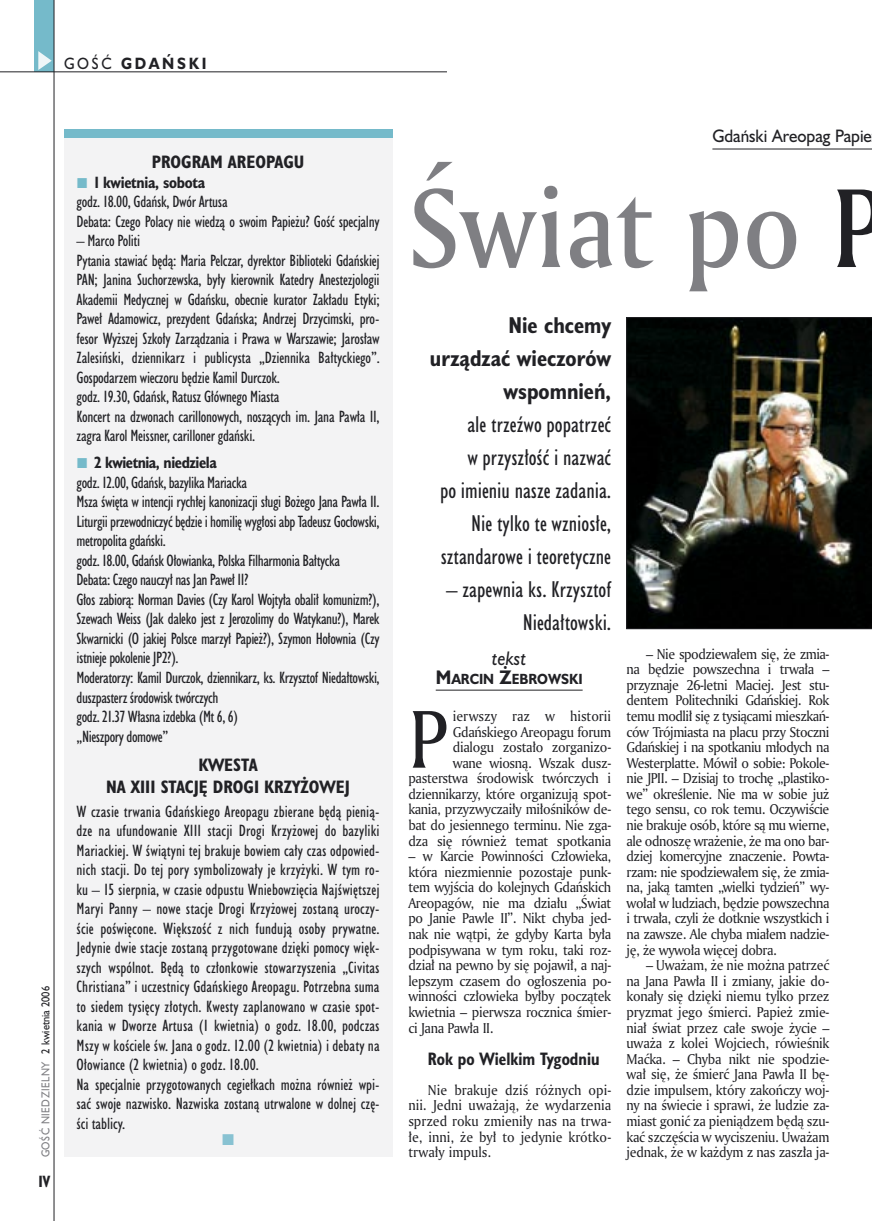
<style>
.page{position:relative;width:872px;height:1221px;background:#fff}
.page>*{position:absolute;margin:0;border:0;box-sizing:border-box;transform-origin:0 0}
._05_tytyl_AmMd_72_pt{font:108px "Amerigo Md PL";letter-spacing:.01em;color:#7f7f83;scale:.9 1}
._02_body_z_incjalem_4{font:79.05px "Amerigo PL";color:#212125;scale:.94 1}
._06-1_lead_prawy_HuCn_14_pt{font:21px/33px "Humanst 521 Cn PL";color:#212125;text-align:right}
._12_autor_HuBd{font:italic 18px "Humanst 521 PL";color:#212125;scale:.9 1}
._04-2_tytul_ramki{font:700 16.5px/21px "Humanst 521 Cn PL";color:#212125;text-align:center}
._04_srodtytul_HuCB_11_pt{font:700 16.5px "Humanst 521 Cn PL";color:#212125;scale:.94 1}
._04-3_nadtytul_lokal{font:16.5px "Humanst 521 PL";color:#212125;scale:.94 1}
._03-2_body_do_ramki{font:15px/19.5px "Humanst 521 Cn PL";letter-spacing:-.02em;color:#212125;text-align:justify}
._03-2_body_do_ramki-2{font:700 15px "Humanst 521 Cn PL";letter-spacing:-.03em;color:#212125}
._15a_temat_lewo{font:700 15px "Humanst 521 PL";letter-spacing:.2em;color:#212125;scale:.9 1}
._16_pagina_lewa{font:700 15px "Humanst 521 Cn PL";color:#212125;scale:.94 1}
._01_body_tekst{font:13.8px/15.6px "Amerigo PL";letter-spacing:-.02em;color:#212125;text-align:justify;scale:.94 1}
._02_body_z_incjalem_4-2{font:13.8px/15.6px "Amerigo PL";letter-spacing:-.025em;color:#212125;text-align:right;scale:.94 1}
._12_autor_HuBd-2{font:700 13.5px "Humanst 521 PL";color:#212125;scale:.9 1}
._18a_data_lewa_GOSC{font:10.5px "Humanst 521 PL";letter-spacing:.05em;color:#7f7f83;scale:.9 1}
._18_data_lewa{font:10.5px "Humanst 521 PL";color:#212125;scale:.9 1}
.s1{font-weight:400}
.s2{color:#212125}
.s3{font-weight:700}
.s4{font-size:18px}
</style>
<div class="page">
<div style="left:35px;top:0;width:19px;height:72px;background:#75baca"></div>
<svg style="left:38px;top:51px;width:14px;height:19px"></svg>
<hr style="left:54px;top:0;width:1px;height:1220px;background:#212125">
<hr style="left:0;top:72px;width:447px;height:1px;background:#212125">
<hr style="left:712px;top:149px;width:160px;height:1px;background:#212125">
<hr style="left:436px;top:689px;width:146px;height:1px;background:#212125">
<div style="left:64px;top:130px;width:328px;height:1026px;background:#f3f3f4"></div>
<div style="left:64px;top:129px;width:328px;height:8px;background:#75baca"></div>
<img style="left:626px;top:317px;width:246px;height:312px">
<p class="_15a_temat_lewo" style="left:64px;top:53px;width:160px"><span class="s1">GOŚĆ</span> GDAŃSKI</p>
<p class="_18_data_lewa" style="left:38px;top:1053px;width:76px;rotate:-90deg">2 kwietnia 2006</p>
<p class="_18a_data_lewa_GOSC" style="left:38px;top:1157px;width:108px;rotate:-90deg">GOŚĆ NIEDZIELNY</p>
<p class="_16_pagina_lewa" style="left:38px;top:1170px;width:14px">IV</p>
<p class="_04-2_tytul_ramki" style="left:152px;top:151px;width:154px">PROGRAM AREOPAGU</p>
<p class="_03-2_body_do_ramki-2" style="left:95px;top:172px;width:112px">1 kwietnia, sobota</p>
<p class="_03-2_body_do_ramki" style="left:77px;top:192px;width:153px">godz. 18.00, Gdańsk, Dwór Artusa</p>
<p class="_03-2_body_do_ramki" style="left:77px;top:211px;width:304px">Debata: Czego Polacy nie wiedzą o swoim Papieżu? Gość specjalny</p>
<p class="_03-2_body_do_ramki" style="left:77px;top:231px;width:65px">– Marco Politi</p>
<p class="_03-2_body_do_ramki" style="left:77px;top:250px;width:305px">Pytania stawiać będą: Maria Pelczar, dyrektor Biblioteki Gdańskiej PAN; Janina Suchorzewska, były kierownik Katedry Anestezjologii Akademii Medycznej w Gdańsku, obecnie kurator Zakładu Etyki; Paweł Adamowicz, prezydent Gdańska; Andrzej Drzycimski, pro&shy;fesor Wyższej Szkoły Zarządzania i Prawa w Warszawie; Jarosław Zalesiński, dziennikarz i publicysta „Dziennika Bałtyckiego”.<br>Gospodarzem wieczoru będzie Kamil Durczok.</p>
<p class="_03-2_body_do_ramki" style="left:77px;top:387px;width:204px">godz. 19.30, Gdańsk, Ratusz Głównego Miasta</p>
<p class="_03-2_body_do_ramki" style="left:77px;top:406px;width:305px">Koncert na dzwonach carillonowych, noszących im. Jana Pawła II, zagra Karol Meissner, carilloner gdański.</p>
<p class="_03-2_body_do_ramki-2" style="left:94px;top:452px;width:124px">2 kwietnia, niedziela</p>
<p class="_03-2_body_do_ramki" style="left:77px;top:472px;width:172px">godz. 12.00, Gdańsk, bazylika Mariacka</p>
<p class="_03-2_body_do_ramki" style="left:77px;top:492px;width:304px">Msza święta w intencji rychłej kanonizacji sługi Bożego Jana Pawła II.<br>Liturgii przewodniczyć będzie i homilię wygłosi abp Tadeusz Gocłowski, metropolita gdański.</p>
<p class="_03-2_body_do_ramki" style="left:77px;top:550px;width:265px">godz. 18.00, Gdańsk Ołowianka, Polska Filharmonia Bałtycka</p>
<p class="_03-2_body_do_ramki" style="left:77px;top:570px;width:173px">Debata: Czego nauczył nas Jan Paweł II?</p>
<p class="_03-2_body_do_ramki" style="left:77px;top:589px;width:304px">Głos zabiorą: Norman Davies (Czy Karol Wojtyła obalił komunizm?), Szewach Weiss (Jak daleko jest z Jerozolimy do Watykanu?), Marek Skwarnicki (O jakiej Polsce marzył Papież?), Szymon Hołownia (Czy istnieje pokolenie JP2?).</p>
<p class="_03-2_body_do_ramki" style="left:77px;top:667px;width:304px">Moderatorzy: Kamil Durczok, dziennikarz, ks. Krzysztof Niedałtowski, duszpasterz środowisk twórczych</p>
<p class="_03-2_body_do_ramki" style="left:77px;top:706px;width:163px">godz. 21.37 Własna izdebka (Mt 6, 6)</p>
<p class="_03-2_body_do_ramki" style="left:77px;top:726px;width:93px">„Nieszpory domowe”</p>
<p class="_04-2_tytul_ramki" style="left:106px;top:754px;width:245px">KWESTA<br>NA XIII STACJĘ DROGI KRZYŻOWEJ</p>
<p class="_03-2_body_do_ramki" style="left:77px;top:801px;width:305px">W czasie trwania Gdańskiego Areopagu zbierane będą pienią&shy;dze na ufundowanie XIII stacji Drogi Krzyżowej do bazyliki Mariackiej. W świątyni tej brakuje bowiem cały czas odpowied&shy;nich stacji. Do tej pory symbolizowały je krzyżyki. W tym ro&shy;ku – 15 sierpnia, w czasie odpustu Wniebowzięcia Najświętszej Maryi Panny – nowe stacje Drogi Krzyżowej zostaną uroczy&shy;ście poświęcone. Większość z nich fundują osoby prywatne.<br>Jedynie dwie stacje zostaną przygotowane dzięki pomocy więk&shy;szych wspólnot. Będą to członkowie stowarzyszenia „Civitas Christiana” i uczestnicy Gdańskiego Areopagu. Potrzebna suma to siedem tysięcy złotych. Kwesty zaplanowano w czasie spot&shy;kania w Dworze Artusa (1 kwietnia) o godz. 18.00, podczas Mszy w kościele św. Jana o godz. 12.00 (2 kwietnia) i debaty na Ołowiance (2 kwietnia) o godz. 18.00.</p>
<p class="_03-2_body_do_ramki" style="left:77px;top:1074px;width:304px">Na specjalnie przygotowanych cegiełkach można również wpi&shy;sać swoje nazwisko. Nazwiska zostaną utrwalone w dolnej czę&shy;ści tablicy.</p>
<p class="_04-3_nadtytul_lokal" style="left:712px;top:124px;width:171px">Gdański Areopag Papie</p>
<p class="_05_tytyl_AmMd_72_pt" style="left:408px;top:156px;width:531px">Świat po <span class="s2">P</span></p>
<p class="_06-1_lead_prawy_HuCn_14_pt" style="left:430px;top:308px;width:183px"><span class="s3">Nie chcemy urządzać wieczorów wspomnień,<br></span>ale trzeźwo popatrzeć<br>w przyszłość i nazwać<br>po imieniu nasze zadania.<br>Nie tylko te wzniosłe, sztandarowe i teoretyczne</p>
<p class="_06-1_lead_prawy_HuCn_14_pt" style="left:446px;top:572px;width:166px">– zapewnia ks. Krzysztof<br>Niedałtowski.</p>
<p class="_12_autor_HuBd" style="left:492px;top:646px;width:40px">tekst</p>
<p class="_12_autor_HuBd-2" style="left:436px;top:670px;width:165px"><span class="s4">M</span>ARCIN <span class="s4">Ż</span>EBROWSKI</p>
<p class="_02_body_z_incjalem_4-2" style="left:408px;top:707px;width:217px">ierwszy raz w historii<br>Gdańskiego Areopagu forum dialogu zostało zorganizo-<br>wane wiosną. Wszak dusz&shy;pasterstwa środowisk twórczych i dziennikarzy, które organizują spot&shy;kania, przyzwyczaiły miłośników de&shy;bat do jesiennego terminu. Nie zga&shy;dza się również temat spotkania</p>
<p class="_02_body_z_incjalem_4-2" style="left:408px;top:848px;width:217px;text-align:justify">– w Karcie Powinności Człowieka, która niezmiennie pozostaje punk&shy;tem wyjścia do kolejnych Gdańskich Areopagów, nie ma działu „Świat po Janie Pawle II”. Nikt chyba jed&shy;nak nie wątpi, że gdyby Karta była podpisywana w tym roku, taki roz&shy;dział na pewno by się pojawił, a naj&shy;lepszym czasem do ogłoszenia po&shy;winności człowieka byłby początek kwietnia – pierwsza rocznica śmier&shy;ci Jana Pawła II.</p>
<p class="_04_srodtytul_HuCB_11_pt" style="left:428px;top:1047px;width:184px">Rok po Wielkim Tygodniu</p>
<p class="_01_body_tekst" style="left:408px;top:1081px;width:217px;text-indent:20px">Nie brakuje dziś różnych opi&shy;nii. Jedni uważają, że wydarzenia sprzed roku zmieniły nas na trwa&shy;łe, inni, że był to jedynie krótko&shy;trwały impuls.</p>
<p class="_02_body_z_incjalem_4" style="left:408px;top:686px;width:43px">P</p>
<p class="_01_body_tekst" style="left:626px;top:645px;width:217px;text-indent:20px">– Nie spodziewałem się, że zmia&shy;na będzie powszechna i trwała – przyznaje 26-letni Maciej. Jest stu&shy;dentem Politechniki Gdańskiej. Rok temu modlił się z tysiącami mieszkań&shy;ców Trójmiasta na placu przy Stoczni Gdańskiej i na spotkaniu młodych na Westerplatte. Mówił o sobie: Pokole&shy;nie JPII. – Dzisiaj to trochę „plastiko&shy;we” określenie. Nie ma w sobie już tego sensu, co rok temu. Oczywiście nie brakuje osób, które są mu wierne, ale odnoszę wrażenie, że ma ono bar&shy;dziej komercyjne znaczenie. Powta&shy;rzam: nie spodziewałem się, że zmia&shy;na, jaką tamten „wielki tydzień” wy&shy;wołał w ludziach, będzie powszechna i trwała, czyli że dotknie wszystkich i na zawsze. Ale chyba miałem nadzie&shy;ję, że wywoła więcej dobra.</p>
<p class="_01_body_tekst" style="left:626px;top:957px;width:217px;text-indent:20px">– Uważam, że nie można patrzeć na Jana Pawła II i zmiany, jakie do&shy;konały się dzięki niemu tylko przez pryzmat jego śmierci. Papież zmie&shy;niał świat przez całe swoje życie – uważa z kolei Wojciech, rówieśnik Maćka. – Chyba nikt nie spodzie&shy;wał się, że śmierć Jana Pawła II bę&shy;dzie impulsem, który zakończy woj&shy;ny na świecie i sprawi, że ludzie za&shy;miast gonić za pieniądzem będą szu&shy;kać szczęścia w wyciszeniu. Uważam jednak, że w każdym z nas zaszła ja-</p>
</div>
